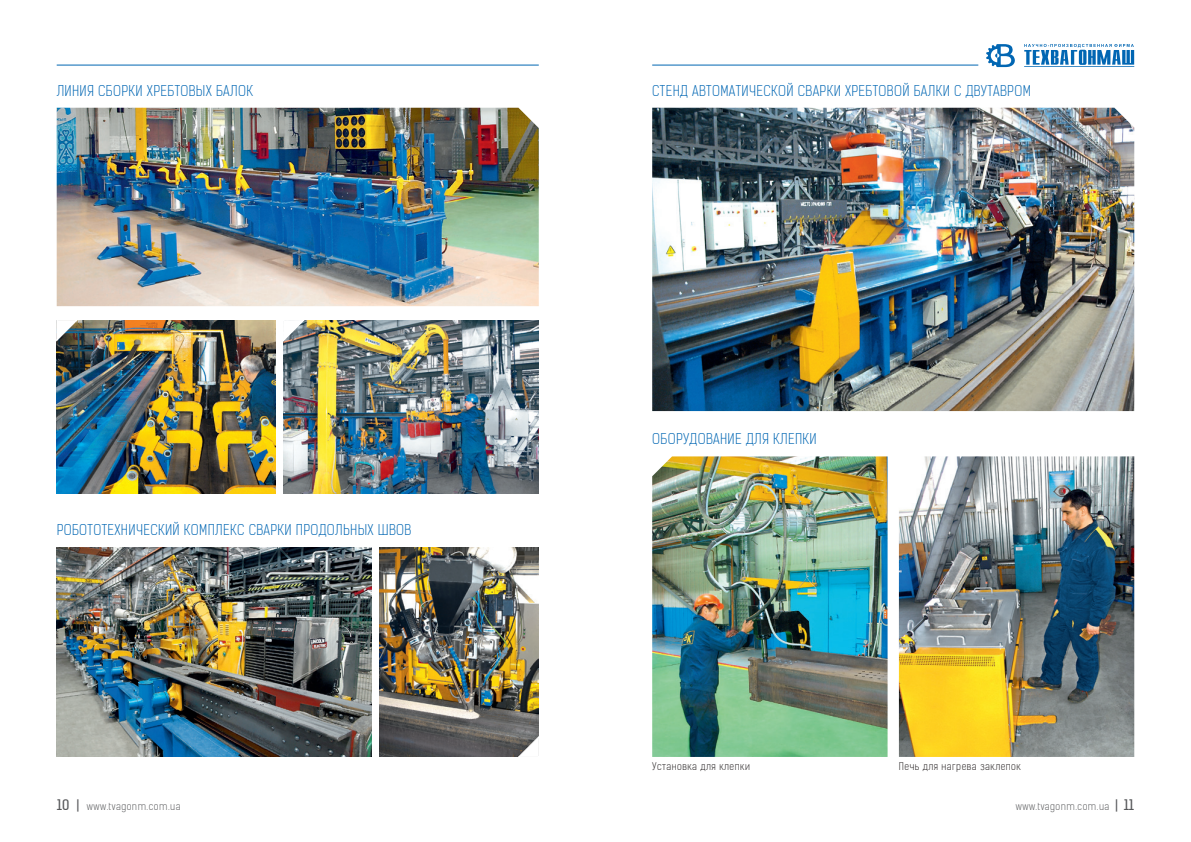
<style>
.page{position:relative;width:1191px;height:842px;background:#fff}
.page>*{position:absolute;margin:0;border:0;box-sizing:border-box;transform-origin:0 0}
.t1{font:14px "Kelson Sans Light RU";letter-spacing:.025em;color:#0166b3}
.t2{font:10px "Kelson Sans Light RU";letter-spacing:.05em;color:#57585a}
.t3{font:10px "Kelson Sans Light RU";letter-spacing:.05em;color:#231f20}
.s1{font-family:"Kelson Sans Regular RU";font-size:14px}
</style>
<div class="page">
<svg style="left:1024px;top:44px;width:110px;height:23px"></svg>
<svg style="left:986px;top:44px;width:29px;height:23px"></svg>
<hr style="left:652px;top:65px;width:326px;height:1px;background:#0166b3">
<hr style="left:57px;top:65px;width:482px;height:1px;background:#0166b3">
<img style="left:57px;top:320px;width:218px;height:173px">
<img style="left:57px;top:547px;width:314px;height:210px">
<img style="left:380px;top:547px;width:159px;height:210px">
<img style="left:283px;top:320px;width:256px;height:173px">
<svg style="left:56px;top:320px;width:22px;height:23px"></svg>
<svg style="left:283px;top:320px;width:22px;height:23px"></svg>
<svg style="left:517px;top:734px;width:22px;height:23px"></svg>
<img style="left:57px;top:108px;width:482px;height:198px">
<img style="left:652px;top:108px;width:482px;height:303px">
<img style="left:652px;top:456px;width:235px;height:301px">
<img style="left:899px;top:456px;width:235px;height:301px">
<p class="t1" style="left:57px;top:82px;width:198px">ЛИНИЯ СБОРКИ ХРЕБТОВЫХ БАЛОК</p>
<p class="t1" style="left:652px;top:82px;width:380px">СТЕНД АВТОМАТИЧЕСКОЙ СВАРКИ ХРЕБТОВОЙ БАЛКИ С ДВУТАВРОМ</p>
<p class="t1" style="left:57px;top:521px;width:356px">РОБОТОТЕХНИЧЕСКИЙ КОМПЛЕКС СВАРКИ ПРОДОЛЬНЫХ ШВОВ</p>
<p class="t1" style="left:652px;top:431px;width:166px">ОБОРУДОВАНИЕ ДЛЯ КЛЕПКИ</p>
<p class="t3" style="left:652px;top:760px;width:99px">Установка для клепки</p>
<p class="t3" style="left:899px;top:760px;width:123px">Печь для нагрева заклепок</p>
<p class="t2" style="left:57px;top:800px;width:125px"><span class="s1">10 |</span> www.tvagonm.com.ua</p>
<p class="t2" style="left:1015px;top:800px;width:120px">www.tvagonm.com.ua <span class="s1">| 11</span></p>
</div>
